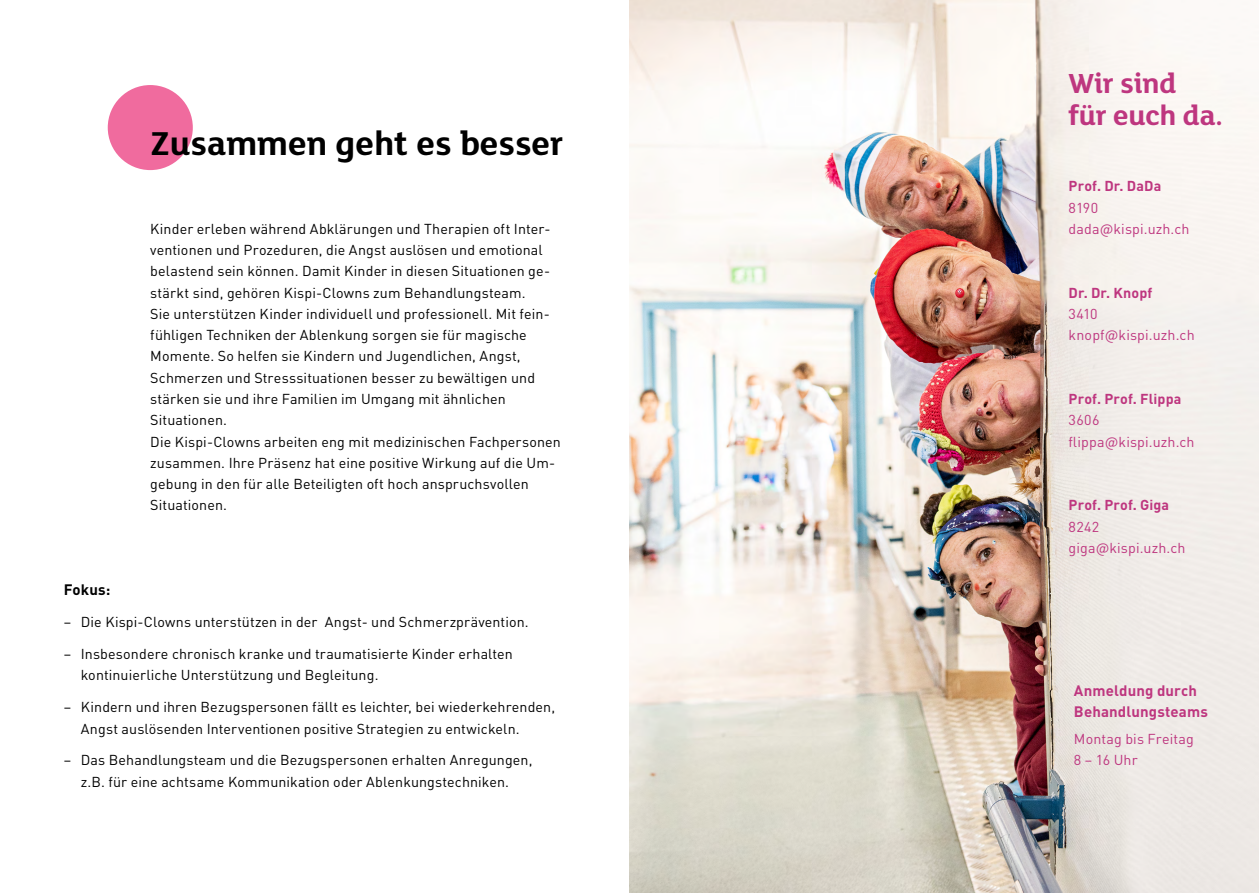
<style>
.page{position:relative;width:1259px;height:893px;background:#fff}
.page>*{position:absolute;margin:0;border:0;box-sizing:border-box;transform-origin:0 0}
.t1{font:700 36px "FS Lola";color:#000}
.t2{font:700 30px/32px "FS Lola";letter-spacing:-.01em;color:#be367f}
.t3{font:700 15px/21.3px "DIN Pro";letter-spacing:.01em;color:#be367f}
.t4{font:700 15px "DIN Pro";letter-spacing:.01em;color:#000}
.t5{font:14.25px/21.3px "DIN Pro";letter-spacing:.01em;color:#000}
.t6{font:14.25px/21.3px "DIN Pro";letter-spacing:.01em;color:#be367f}
.t7{font:700 14.25px "DIN Pro";letter-spacing:.01em;color:#be367f}
.s1{font-style:inherit}
</style>
<div class="page">
<img style="left:629px;top:0;width:630px;height:893px">
<div style="left:108px;top:85px;width:85px;height:85px;background:#f06b9e;border-radius:50%"></div>
<h1 class="t1" style="left:150px;top:118px;width:414px">Zusammen geht es besser</h1>
<p class="t5" style="left:150px;top:217px;width:412px">Kinder erleben während Abklärungen und Therapien oft Inter&shy;ventionen und Prozeduren, die Angst auslösen und emotional belastend sein können. Damit Kinder in diesen Situationen ge&shy;stärkt sind, gehören Kispi-Clowns zum Behandlungsteam.<br>Sie unterstützen Kinder individuell und professionell. Mit fein&shy;fühligen Techniken der Ablenkung sorgen sie für magische Momente. So helfen sie Kindern und Jugendlichen, Angst, Schmerzen und Stresssituationen besser zu bewältigen und stärken sie und ihre Familien im Umgang mit ähnlichen Situationen.<br>Die Kispi-Clowns arbeiten eng mit medizinischen Fachpersonen zusammen. Ihre Präsenz hat eine positive Wirkung auf die Um&shy;gebung in den für alle Beteiligten oft hoch anspruchsvollen Situationen.</p>
<p class="t4" style="left:64px;top:580px;width:48px">Fokus:</p>
<p class="t5" style="left:64px;top:611px;width:466px"><span class="s1">–</span> Die Kispi-Clowns unterstützen in der Angst- und Schmerzprävention.</p>
<p class="t5" style="left:81px;top:643px;width:434px;text-indent:-17px"><span class="s1">–</span> Insbesondere chronisch kranke und traumatisierte Kinder erhalten kontinuierliche Unterstützung und Begleitung.</p>
<p class="t5" style="left:81px;top:696px;width:476px;text-indent:-17px"><span class="s1">–</span> Kindern und ihren Bezugspersonen fällt es leichter, bei wiederkehrenden,<br>Angst auslösenden Interventionen positive Strategien zu entwickeln.</p>
<p class="t5" style="left:64px;top:749px;width:470px;text-align:center"><span class="s1">–</span> Das Behandlungsteam und die Bezugspersonen erhalten Anregungen, z.B. für eine achtsame Kommunikation oder Ablenkungstechniken.</p>
<h2 class="t2" style="left:1068px;top:65px;width:156px">Wir sind<br>für euch da.</h2>
<p class="t7" style="left:1068px;top:177px;width:94px">Prof. Dr. DaDa</p>
<p class="t6" style="left:1068px;top:196px;width:122px">8190 dada@kispi.uzh.ch</p>
<p class="t7" style="left:1068px;top:283px;width:85px">Dr. Dr. Knopf</p>
<p class="t6" style="left:1068px;top:303px;width:127px">3410 knopf@kispi.uzh.ch</p>
<p class="t7" style="left:1068px;top:389px;width:114px">Prof. Prof. Flippa</p>
<p class="t6" style="left:1068px;top:409px;width:127px">3606 flippa@kispi.uzh.ch</p>
<p class="t7" style="left:1068px;top:495px;width:102px">Prof. Prof. Giga</p>
<p class="t6" style="left:1068px;top:515px;width:118px">8242 giga@kispi.uzh.ch</p>
<p class="t3" style="left:1074px;top:679px;width:135px">Anmeldung durch<br>Behandlungsteams</p>
<p class="t6" style="left:1074px;top:728px;width:121px">Montag bis Freitag<br>8 – 16 Uhr</p>
</div>
